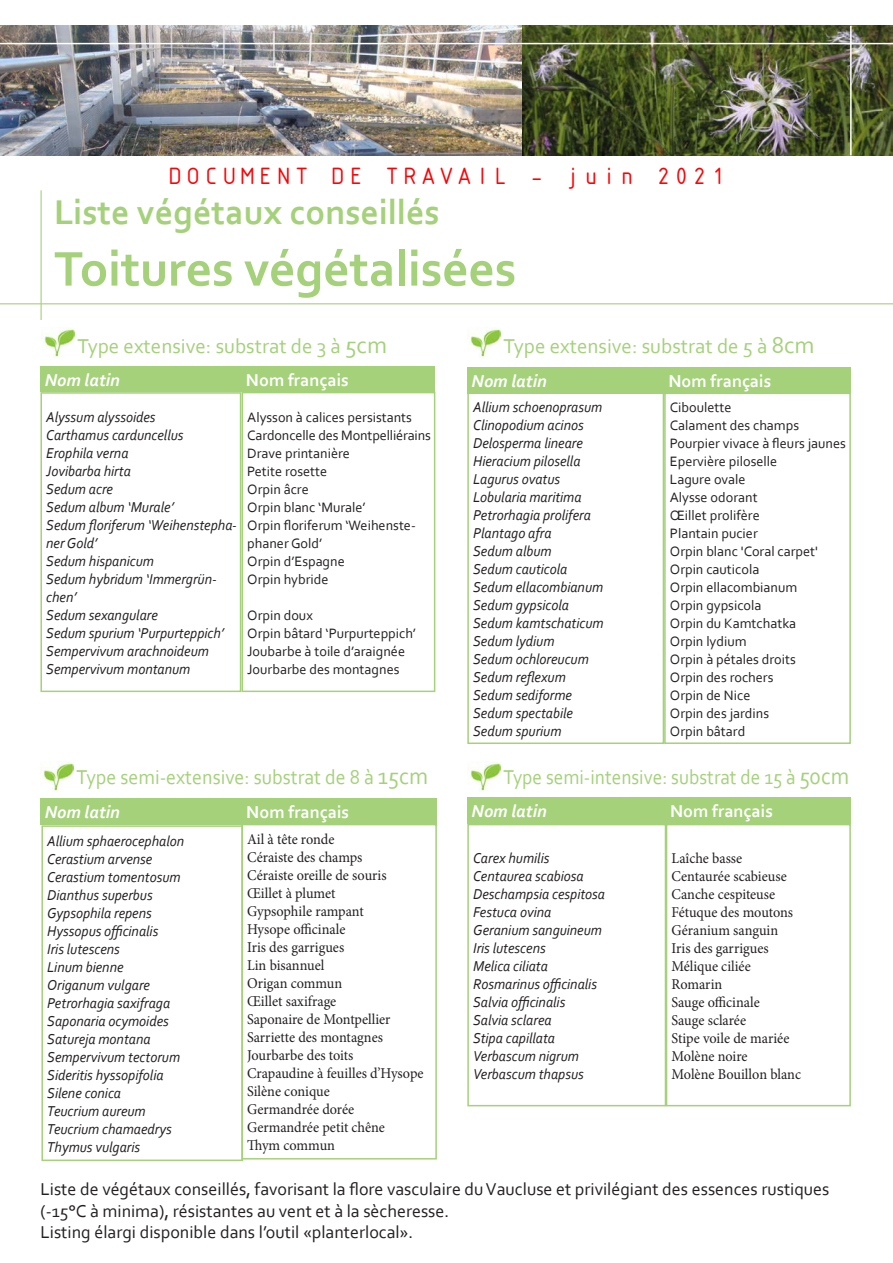
<style>
.page{position:relative;width:893px;height:1263px;background:#fff}
.page>*{position:absolute;margin:0;border:0;box-sizing:border-box;transform-origin:0 0}
.t1{font:700 51px "Corbel";color:#a4d17a}
.t2{font:700 36px "Corbel";color:#a4d17a}
.t3{font:25.5px "ISOCTEUR";color:#ff0004}
.t4{font:21px "Corbel";color:#a4d17a}
.t5{font:21px "Corbel";color:#a4d17a;scale:.92 1}
.t6{font:21px "Corbel";color:#a4d17a;scale:.95 1}
.t7{font:18px/21.6px "Corbel";color:#231f20}
.t8{font:700 18px "Corbel";color:#fff}
.t9{font:italic 700 18px "Corbel";color:#fff}
.t10{font:italic 15px/18px "Corbel";color:#231f20;scale:.95 1}
.t11{font:15px/18px "Minion Pro";color:#231f20;scale:.95 1}
.t12{font:14.25px/18px "Corbel";color:#231f20}
.s1{font-size:24px}
</style>
<div class="page">
<img style="left:0;top:26px;width:522px;height:129px">
<img style="left:522px;top:26px;width:370px;height:129px">
<hr style="left:0;top:43px;width:893px;height:1px;background:#fff">
<hr style="left:850px;top:26px;width:2px;height:129px;background:#fff">
<hr style="left:0;top:303px;width:893px;height:1px;background:#a4d17a">
<hr style="left:41px;top:190px;width:1px;height:130px;background:#a4d17a">
<img style="left:41px;top:327px;width:33px;height:31px">
<div style="left:40px;top:392px;width:201px;height:300px;border:2px solid #a4d17a"></div>
<div style="left:242px;top:392px;width:193px;height:300px;border:2px solid #a4d17a"></div>
<div style="left:41px;top:366px;width:201px;height:26px;background:#a4d17a"></div>
<div style="left:242px;top:366px;width:193px;height:26px;background:#a4d17a"></div>
<img style="left:467px;top:327px;width:33px;height:31px">
<div style="left:467px;top:392px;width:197px;height:352px;border:2px solid #a4d17a"></div>
<div style="left:467px;top:367px;width:197px;height:26px;background:#a4d17a"></div>
<div style="left:664px;top:367px;width:187px;height:26px;background:#a4d17a"></div>
<div style="left:664px;top:393px;width:187px;height:351px;border:2px solid #a4d17a"></div>
<img style="left:40px;top:762px;width:34px;height:30px">
<div style="left:41px;top:825px;width:202px;height:336px;border:2px solid #a4d17a"></div>
<div style="left:40px;top:798px;width:202px;height:27px;background:#a4d17a"></div>
<div style="left:242px;top:798px;width:194px;height:27px;background:#a4d17a"></div>
<div style="left:241px;top:824px;width:196px;height:335px;border:2px solid #a4d17a"></div>
<img style="left:467px;top:762px;width:33px;height:30px">
<div style="left:467px;top:824px;width:199px;height:282px;border:2px solid #a4d17a"></div>
<div style="left:467px;top:798px;width:199px;height:26px;background:#a4d17a"></div>
<div style="left:666px;top:798px;width:185px;height:26px;background:#a4d17a"></div>
<div style="left:666px;top:824px;width:185px;height:282px;border:2px solid #a4d17a"></div>
<h3 class="t3" style="left:166px;top:159px;width:562px">DOCUMENT DE TRAVAIL - juin 2021</h3>
<h2 class="t2" style="left:54px;top:190px;width:387px">Liste végétaux conseillés</h2>
<h1 class="t1" style="left:54px;top:237px;width:464px">Toitures végétalisées</h1>
<h3 class="t4" style="left:77px;top:333px;width:311px">Type extensive: substrat de 3 à <span class="s1">5cm</span></h3>
<p class="t9" style="left:45px;top:369px;width:77px">Nom latin</p>
<p class="t8" style="left:246px;top:369px;width:104px">Nom français</p>
<p class="t10" style="left:46px;top:407px;width:202px">Alyssum alyssoides<br>Carthamus carduncellus<br>Erophila verna<br>Jovibarba hirta<br>Sedum acre<br>Sedum album ‘Murale’<br>Sedum floriferum ‘Weihenstepha&shy;ner Gold’<br>Sedum hispanicum<br>Sedum hybridum ‘Immergrün&shy;chen’<br>Sedum sexangulare<br>Sedum spurium ‘Purpurteppich’<br>Sempervivum arachnoideum<br>Sempervivum montanum</p>
<p class="t12" style="left:247px;top:407px;width:185px">Alysson à calices persistants<br>Cardoncelle des Montpelliérains<br>Drave printanière<br>Petite rosette<br>Orpin âcre<br>Orpin blanc ‘Murale’<br>Orpin floriferum ‘Weihenste&shy;phaner Gold’<br>Orpin d’Espagne<br>Orpin hybride</p>
<p class="t12" style="left:247px;top:605px;width:170px">Orpin doux<br>Orpin bâtard ‘Purpurteppich’<br>Joubarbe à toile d’araignée<br>Jourbarbe des montagnes</p>
<h3 class="t6" style="left:77px;top:764px;width:371px">Type semi-extensive: substrat de 8 à <span class="s1">15cm</span></h3>
<p class="t9" style="left:45px;top:801px;width:77px">Nom latin</p>
<p class="t8" style="left:246px;top:801px;width:104px">Nom français</p>
<p class="t11" style="left:247px;top:830px;width:187px">Ail à tête ronde<br>Céraiste des champs<br>Céraiste oreille de souris<br>Œillet à plumet<br>Gypsophile rampant<br>Hysope officinale<br>Iris des garrigues<br>Lin bisannuel<br>Origan commun<br>Œillet saxifrage<br>Saponaire de Montpellier<br>Sarriette des montagnes<br>Jourbarbe des toits<br>Crapaudine à feuilles d’Hysope<br>Silène conique<br>Germandrée dorée<br>Germandrée petit chêne<br>Thym commun</p>
<p class="t10" style="left:47px;top:831px;width:146px">Allium sphaerocephalon<br>Cerastium arvense<br>Cerastium tomentosum<br>Dianthus superbus<br>Gypsophila repens<br>Hyssopus officinalis<br>Iris lutescens<br>Linum bienne<br>Origanum vulgare<br>Petrorhagia saxifraga<br>Saponaria ocymoides<br>Satureja montana<br>Sempervivum tectorum<br>Sideritis hyssopifolia<br>Silene conica<br>Teucrium aureum<br>Teucrium chamaedrys<br>Thymus vulgaris</p>
<h3 class="t4" style="left:503px;top:333px;width:312px">Type extensive: substrat de 5 à <span class="s1">8cm</span></h3>
<p class="t9" style="left:472px;top:370px;width:77px">Nom latin</p>
<p class="t8" style="left:668px;top:370px;width:104px">Nom français</p>
<p class="t12" style="left:670px;top:398px;width:177px">Ciboulette<br>Calament des champs<br>Pourpier vivace à fleurs jaunes<br>Epervière piloselle<br>Lagure ovale<br>Alysse odorant<br>Œillet prolifère<br>Plantain pucier<br>Orpin blanc 'Coral carpet'<br>Orpin cauticola<br>Orpin ellacombianum<br>Orpin gypsicola<br>Orpin du Kamtchatka<br>Orpin lydium<br>Orpin à pétales droits<br>Orpin des rochers<br>Orpin de Nice<br>Orpin des jardins<br>Orpin bâtard</p>
<p class="t10" style="left:473px;top:397px;width:139px">Allium schoenoprasum<br>Clinopodium acinos<br>Delosperma lineare<br>Hieracium pilosella<br>Lagurus ovatus<br>Lobularia maritima<br>Petrorhagia prolifera<br>Plantago afra<br>Sedum album<br>Sedum cauticola<br>Sedum ellacombianum<br>Sedum gypsicola<br>Sedum kamtschaticum<br>Sedum lydium<br>Sedum ochloreucum<br>Sedum reflexum<br>Sedum sediforme<br>Sedum spectabile<br>Sedum spurium</p>
<h3 class="t5" style="left:503px;top:764px;width:377px">Type semi-intensive: substrat de 15 à <span class="s1">50cm</span></h3>
<p class="t9" style="left:472px;top:800px;width:77px">Nom latin</p>
<p class="t8" style="left:670px;top:800px;width:104px">Nom français</p>
<p class="t11" style="left:671px;top:849px;width:138px">Laîche basse<br>Centaurée scabieuse<br>Canche cespiteuse<br>Fétuque des moutons<br>Géranium sanguin<br>Iris des garrigues<br>Mélique ciliée<br>Romarin<br>Sauge officinale<br>Sauge sclarée<br>Stipe voile de mariée<br>Molène noire<br>Molène Bouillon blanc</p>
<p class="t10" style="left:473px;top:848px;width:140px">Carex humilis<br>Centaurea scabiosa<br>Deschampsia cespitosa<br>Festuca ovina<br>Geranium sanguineum<br>Iris lutescens<br>Melica ciliata<br>Rosmarinus officinalis<br>Salvia officinalis<br>Salvia sclarea<br>Stipa capillata<br>Verbascum nigrum<br>Verbascum thapsus</p>
<p class="t7" style="left:40px;top:1178px;width:790px">Liste de végétaux conseillés, favorisant la flore vasculaire du Vaucluse et privilégiant des essences rustiques (-15°C à minima), résistantes au vent et à la sècheresse.<br>Listing élargi disponible dans l’outil «planterlocal».</p>
</div>
